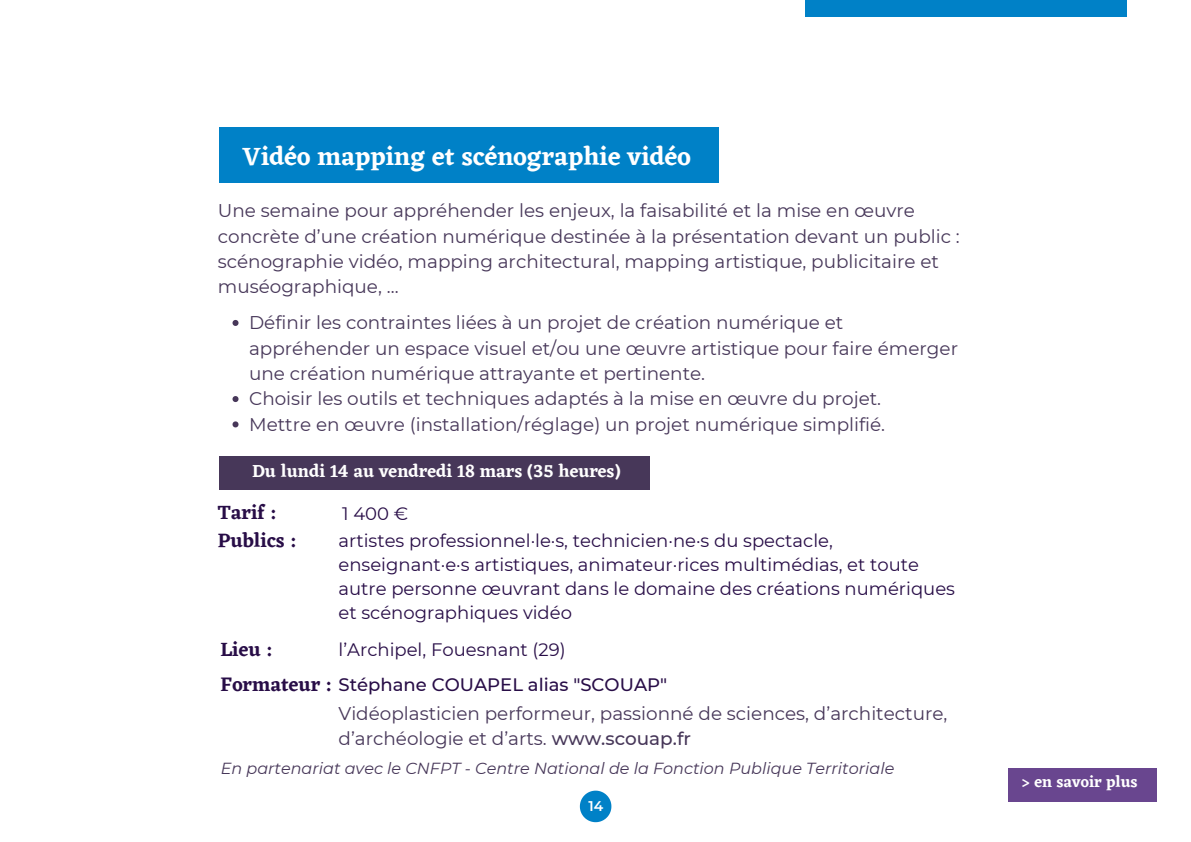
<style>
.page{position:relative;width:1191px;height:842px;background:#fff}
.page>*{position:absolute;margin:0;border:0;box-sizing:border-box;transform-origin:0 0}
.t1{font:600 26px "Eczar";color:#fff}
.t2{font:600 20px "Eczar";color:#280d47}
.t3{font:18.4px/25.4px "Montserrat";color:#473759}
.t4{font:18px/24px "Montserrat";color:#280d47}
.t5{font:500 18px/34.8px "Montserrat";color:#280d47}
.t6{font:600 18px "Eczar";color:#fff}
.t7{font:italic 16px "Montserrat";color:#473759}
.t8{font:600 16px "Eczar";color:#fff}
.t9{font:600 14px "Montserrat";color:#fff}
.s1{font-weight:400}
.s2{font-family:"Eczar";font-weight:600;font-size:20px}
.s3{font-weight:500}
</style>
<div class="page">
<div style="left:219px;top:127px;width:499px;height:56px;background:#0081c7"></div>
<svg style="left:233px;top:320px;width:6px;height:6px"></svg>
<svg style="left:233px;top:396px;width:6px;height:6px"></svg>
<svg style="left:233px;top:421px;width:6px;height:6px"></svg>
<div style="left:805px;top:0;width:322px;height:16px;background:#0081c7"></div>
<div style="left:219px;top:457px;width:430px;height:33px;background:#473759"></div>
<svg style="left:580px;top:790px;width:31px;height:32px"></svg>
<div style="left:1008px;top:768px;width:149px;height:33px;background:#69468f"></div>
<h1 class="t1" style="left:243px;top:140px;width:450px">Vidéo mapping et scénographie vidéo</h1>
<p class="t3" style="left:218px;top:198px;width:743px">Une semaine pour appréhender les enjeux, la faisabilité et la mise en œuvre concrète d’une création numérique destinée à la présentation devant un public : scénographie vidéo, mapping architectural, mapping artistique, publicitaire et muséographique, …</p>
<p class="t3" style="left:249px;top:310px;width:710px">Définir les contraintes liées à un projet de création numérique et appréhender un espace visuel et/ou une œuvre artistique pour faire émerger une création numérique attrayante et pertinente.<br>Choisir les outils et techniques adaptés à la mise en œuvre du projet.<br>Mettre en œuvre (installation/réglage) un projet numérique simplifié.</p>
<p class="t6" style="left:252px;top:460px;width:370px">Du lundi 14 au vendredi 18 mars (35 heures)</p>
<p class="t2" style="left:218px;top:500px;width:61px">Tarif :</p>
<p class="t4" style="left:342px;top:501px;width:68px">1 400 €</p>
<p class="t2" style="left:218px;top:528px;width:81px">Publics :</p>
<p class="t4" style="left:339px;top:528px;width:618px">artistes professionnel·le·s, technicien·ne·s du spectacle, enseignant·e·s artistiques, animateur·rices multimédias, et toute autre personne œuvrant dans le domaine des créations numériques et scénographiques vidéo</p>
<p class="t2" style="left:220px;top:637px;width:54px">Lieu :</p>
<p class="t5" style="left:220px;top:632px;width:448px;text-indent:118px"><span class="s1">l’Archipel, Fouesnant (29)<br></span><span class="s2">Formateur :</span> Stéphane COUAPEL alias "SCOUAP"</p>
<p class="t3" style="left:339px;top:700px;width:610px">Vidéoplasticien performeur, passionné de sciences, d’architecture, d’archéologie et d’arts. <span class="s3">www.scouap.fr</span></p>
<p class="t7" style="left:221px;top:758px;width:675px">En partenariat avec le CNFPT - Centre National de la Fonction Publique Territoriale</p>
<p class="t9" style="left:588px;top:797px;width:16px">14</p>
<p class="t8" style="left:1021px;top:772px;width:118px">&gt; en savoir plus</p>
</div>
